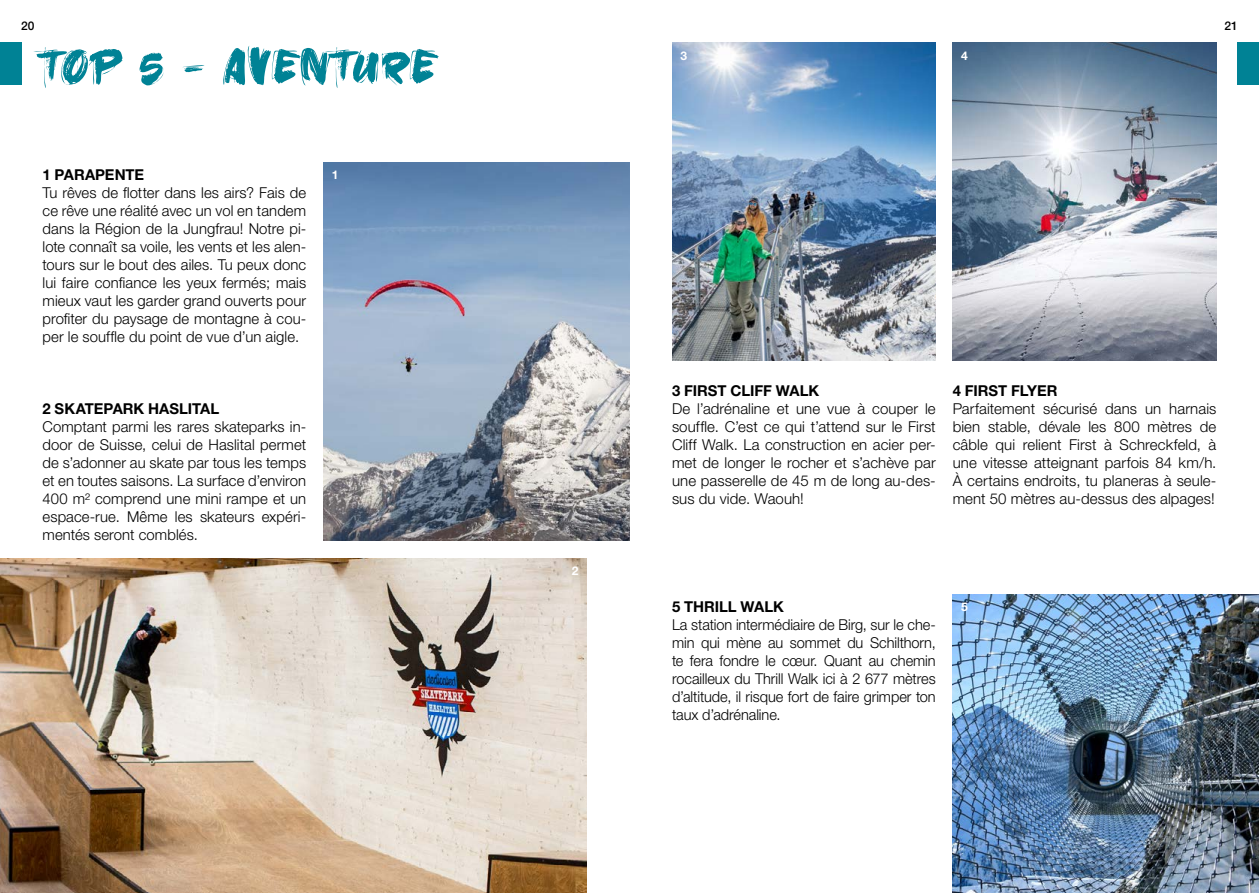
<style>
.page{position:relative;width:1259px;height:893px;background:#fff}
.page>*{position:absolute;margin:0;border:0;box-sizing:border-box;transform-origin:0 0}
.t1{font:60px "Gold Under The Mud";letter-spacing:.015em;color:#008295}
.t2{font:300 15px/18px "Helvetica Neue LT Std";letter-spacing:.005em;color:#000;text-align:justify}
.t3{font:700 15px "Helvetica Neue LT Std";color:#000}
.t4{font:700 12px "Helvetica Neue LT Std";color:#fff}
.t5{font:500 12px "Helvetica Neue LT Std";color:#000}
</style>
<div class="page">
<div style="left:0;top:43px;width:21px;height:42px;background:#008295"></div>
<div style="left:1237px;top:43px;width:22px;height:42px;background:#008295"></div>
<img style="left:672px;top:43px;width:263px;height:317px">
<img style="left:952px;top:594px;width:307px;height:299px">
<img style="left:952px;top:43px;width:264px;height:317px">
<img style="left:0;top:558px;width:587px;height:335px">
<img style="left:323px;top:162px;width:306px;height:378px">
<p class="t5" style="left:21px;top:18px;width:15px">20</p>
<p class="t5" style="left:1224px;top:18px;width:15px">21</p>
<h1 class="t1" style="left:43px;top:28px;width:396px">TOP 5 - AVENTURE</h1>
<p class="t3" style="left:43px;top:165px;width:103px">1 PARAPENTE</p>
<p class="t2" style="left:43px;top:183px;width:265px">Tu rêves de flotter dans les airs? Fais de ce rêve une réalité avec un vol en tandem dans la Région de la Jungfrau! Notre pi&shy;lote connaît sa voile, les vents et les alen&shy;tours sur le bout des ailes. Tu peux donc lui faire confiance les yeux fermés; mais mieux vaut les garder grand ouverts pour profiter du paysage de montagne à cou&shy;per le souffle du point de vue d’un aigle.</p>
<p class="t3" style="left:43px;top:399px;width:178px">2 SKATEPARK HASLITAL</p>
<p class="t2" style="left:43px;top:417px;width:265px">Comptant parmi les rares skateparks in&shy;door de Suisse, celui de Haslital permet de s’adonner au skate par tous les temps et en toutes saisons. La surface d’environ 400 m² comprend une mini rampe et un espace-rue. Même les skateurs expéri&shy;mentés seront comblés.</p>
<p class="t4" style="left:332px;top:167px;width:8px">1</p>
<p class="t4" style="left:680px;top:48px;width:8px">3</p>
<p class="t4" style="left:961px;top:48px;width:8px">4</p>
<p class="t4" style="left:572px;top:563px;width:8px">2</p>
<p class="t3" style="left:672px;top:381px;width:149px">3 FIRST CLIFF WALK</p>
<p class="t2" style="left:672px;top:399px;width:265px">De l’adrénaline et une vue à couper le souffle. C’est ce qui t’attend sur le First Cliff Walk. La construction en acier per&shy;met de longer le rocher et s’achève par une passerelle de 45 m de long au-des&shy;sus du vide. Waouh!</p>
<p class="t3" style="left:952px;top:381px;width:106px">4 FIRST FLYER</p>
<p class="t2" style="left:952px;top:399px;width:265px">Parfaitement sécurisé dans un harnais bien stable, dévale les 800 mètres de câble qui relient First à Schreckfeld, à une vitesse atteignant parfois 84 km/h.<br>À certains endroits, tu planeras à seule&shy;ment 50 mètres au-dessus des alpages!</p>
<p class="t3" style="left:672px;top:597px;width:113px">5 THRILL WALK</p>
<p class="t2" style="left:672px;top:615px;width:265px">La station intermédiaire de Birg, sur le che&shy;min qui mène au sommet du Schilthorn, te fera fondre le cœur. Quant au chemin rocailleux du Thrill Walk ici à 2 677 mètres d’altitude, il risque fort de faire grimper ton taux d’adrénaline.</p>
<p class="t4" style="left:961px;top:599px;width:8px">5</p>
</div>
